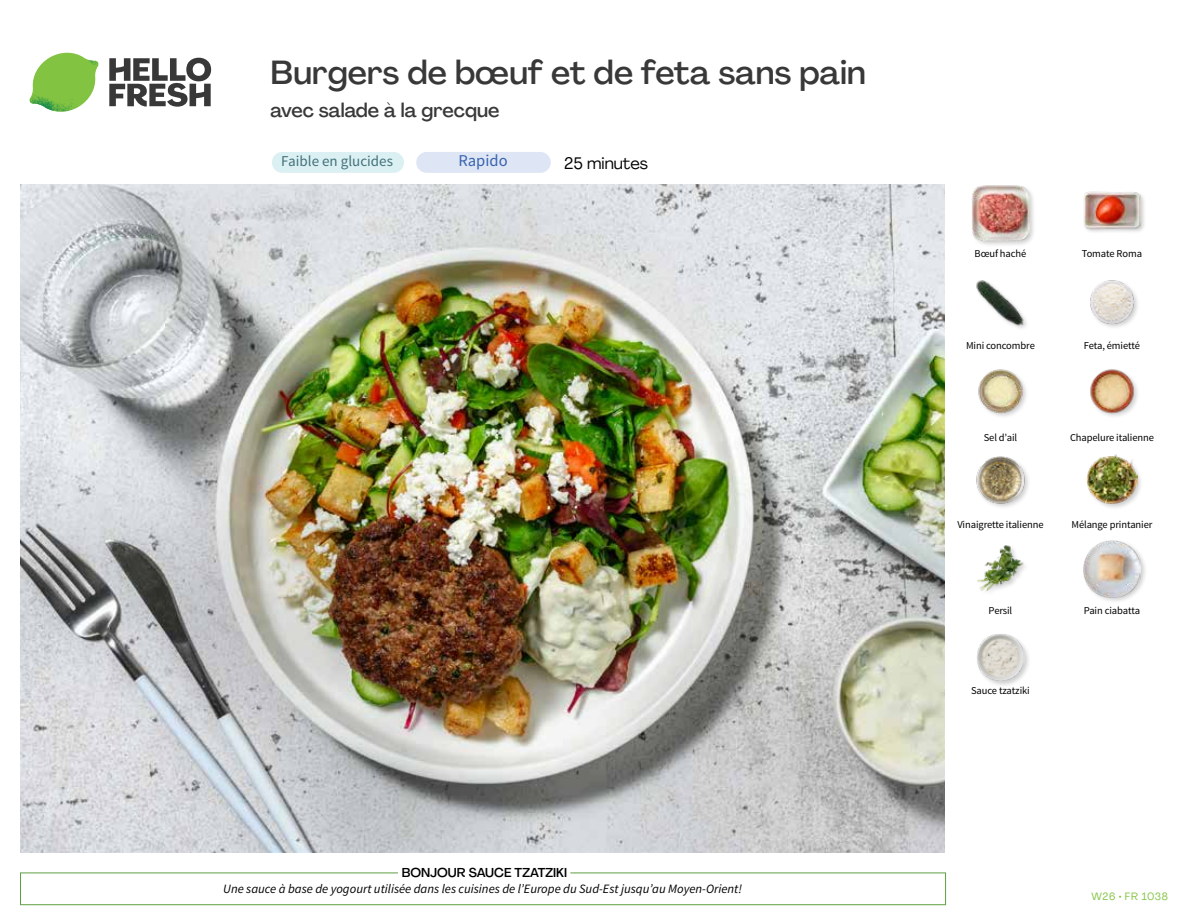
<style>
.page{position:relative;width:1188px;height:918px;background:#fff}
.page>*{position:absolute;margin:0;border:0;box-sizing:border-box;transform-origin:0 0}
.t1{font:500 33px "Agrandir";color:#383839}
.t2{font:500 19.5px "Agrandir";color:#383839}
.t3{font:16.5px "Agrandir";color:#000}
.t4{font:16.5px "Source Sans Pro";color:#3763af}
.t5{font:15px "Source Sans Pro";color:#43717b}
.t6{font:italic 12.75px "Source Sans Pro";color:#000}
.t7{font:500 12.75px "Agrandir";color:#000}
.t8{font:10.5px "Source Sans Pro";letter-spacing:-.01em;color:#000}
.t9{font:10.5px "Agrandir";letter-spacing:.05em;color:#82c341}
</style>
<div class="page">
<svg style="left:109px;top:57px;width:102px;height:50px"></svg>
<svg style="left:34px;top:53px;width:62px;height:40px"></svg>
<img style="left:67px;top:53px;width:32px;height:26px">
<img style="left:33px;top:75px;width:59px;height:11px">
<img style="left:29px;top:79px;width:61px;height:33px">
<img style="left:65px;top:86px;width:27px;height:25px">
<div style="left:20px;top:873px;width:926px;height:32px;border:1px solid #609f43"></div>
<div style="left:398px;top:865px;width:172px;height:15px;background:#fff"></div>
<img style="left:21px;top:184px;width:924px;height:668px">
<div style="left:416px;top:152px;width:135px;height:21px;background:#dee5f4;border-radius:10px"></div>
<div style="left:272px;top:152px;width:132px;height:21px;background:#dbf0f2;border-radius:10px"></div>
<div style="left:975px;top:633px;width:56px;height:55px;background:#000;opacity:.2"></div>
<img style="left:976px;top:633px;width:49px;height:49px">
<div style="left:1082px;top:539px;width:65px;height:65px;background:#000;opacity:.2"></div>
<img style="left:1083px;top:540px;width:58px;height:57px">
<img style="left:977px;top:545px;width:48px;height:47px">
<div style="left:1086px;top:454px;width:58px;height:56px;background:#000;opacity:.2"></div>
<img style="left:1087px;top:455px;width:50px;height:50px">
<img style="left:976px;top:456px;width:53px;height:51px">
<img style="left:1090px;top:369px;width:48px;height:48px">
<img style="left:978px;top:369px;width:48px;height:48px">
<img style="left:1090px;top:280px;width:48px;height:48px">
<img style="left:976px;top:280px;width:51px;height:48px">
<div style="left:1083px;top:192px;width:64px;height:43px;background:#000;opacity:.2"></div>
<img style="left:1083px;top:191px;width:58px;height:44px">
<div style="left:971px;top:184px;width:65px;height:64px;background:#000;opacity:.2"></div>
<img style="left:972px;top:185px;width:57px;height:57px">
<h1 class="t1" style="left:271px;top:52px;width:597px">Burgers de bœuf et de feta sans pain</h1>
<h2 class="t2" style="left:271px;top:98px;width:231px">avec salade à la grecque</h2>
<h3 class="t5" style="left:281px;top:151px;width:113px">Faible en glucides</h3>
<h3 class="t3" style="left:564px;top:153px;width:86px">25 minutes</h3>
<h3 class="t4" style="left:458px;top:151px;width:51px">Rapido</h3>
<p class="t7" style="left:402px;top:864px;width:167px">BONJOUR SAUCE TZATZIKI</p>
<p class="t6" style="left:223px;top:881px;width:520px">Une sauce à base de yogourt utilisée dans les cuisines de l’Europe du Sud-Est jusqu’au Moyen-Orient!</p>
<p class="t8" style="left:975px;top:247px;width:53px">Bœuf haché</p>
<p class="t8" style="left:1082px;top:247px;width:62px">Tomate Roma</p>
<p class="t8" style="left:966px;top:339px;width:70px">Mini concombre</p>
<p class="t8" style="left:1084px;top:339px;width:58px">Feta, émietté</p>
<p class="t8" style="left:984px;top:431px;width:35px">Sel d’ail</p>
<p class="t8" style="left:1070px;top:431px;width:85px">Chapelure italienne</p>
<p class="t8" style="left:957px;top:518px;width:88px">Vinaigrette italienne</p>
<p class="t8" style="left:1071px;top:518px;width:82px">Mélange printanier</p>
<p class="t8" style="left:989px;top:604px;width:25px">Persil</p>
<p class="t8" style="left:971px;top:684px;width:60px">Sauce tzatziki</p>
<p class="t8" style="left:1084px;top:604px;width:58px">Pain ciabatta</p>
<p class="t9" style="left:1092px;top:890px;width:78px">W26 • FR 1038</p>
</div>
